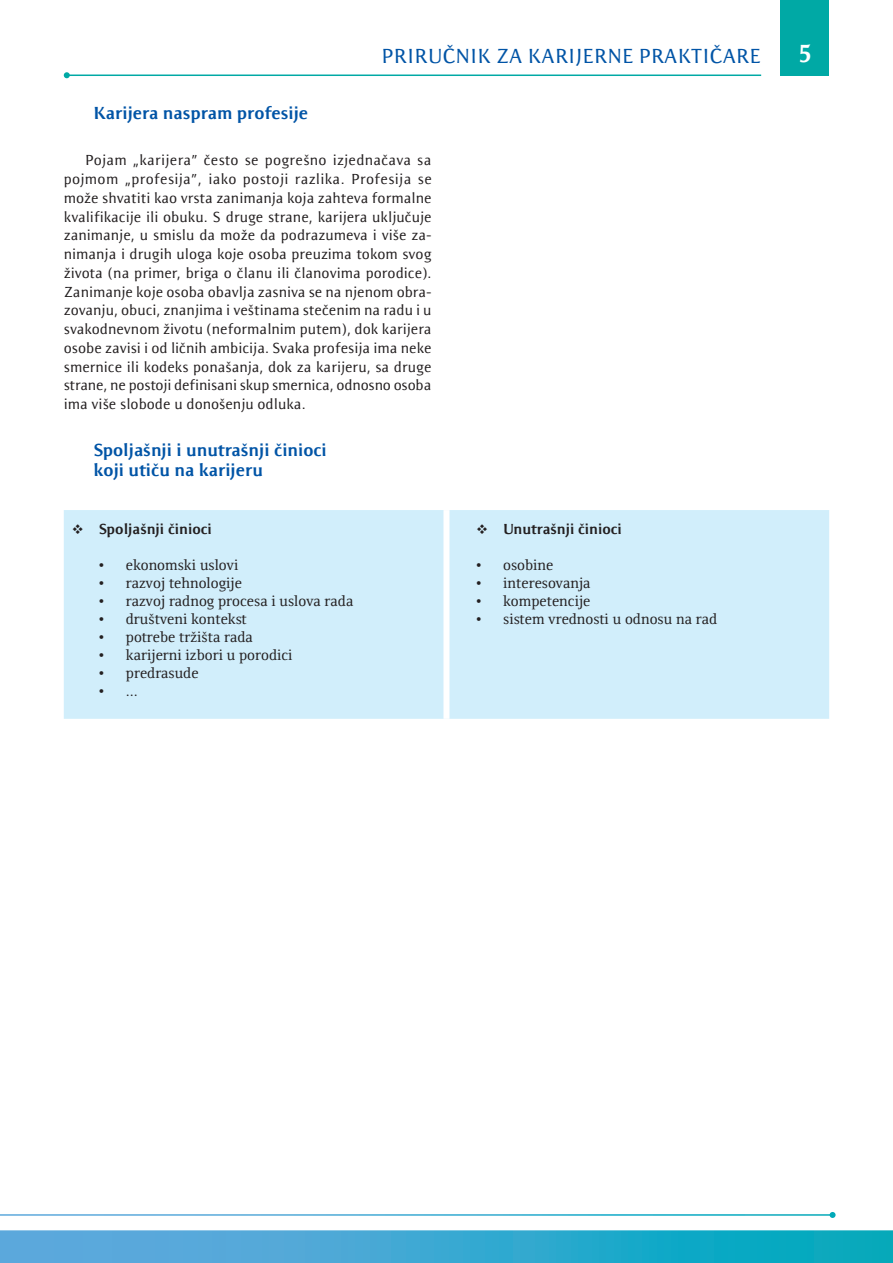
<style>
.page{position:relative;width:893px;height:1263px;background:#fff}
.page>*{position:absolute;margin:0;border:0;box-sizing:border-box;transform-origin:0 0}
.t1{font:700 25.5px "Resavska BG Sans";color:#fff}
.t2{font:21px "Resavska BG Sans";color:#0154a6}
.t3{font:700 18px/19.8px "Resavska BG Sans";color:#0154a6}
.t4{font:15px/18.8px "Resavska BG Sans";color:#231f20;text-align:justify}
.t5{font:15px "Resavska BG";color:#231f20}
.t6{font:700 15px "Resavska BG Sans";color:#231f20}
</style>
<div class="page">
<div style="left:781px;top:0;width:48px;height:75px;background:#00a9a5"></div>
<hr style="left:67px;top:75px;width:694px;height:1px;background:#00a9a5">
<svg style="left:64px;top:72px;width:6px;height:6px"></svg>
<svg style="left:0;top:1230px;width:893px;height:33px;background:#37a9d0"></svg>
<svg style="left:830px;top:1212px;width:6px;height:6px"></svg>
<div style="left:64px;top:510px;width:765px;height:209px;background:#d1eefb"></div>
<div style="left:443px;top:510px;width:6px;height:209px;background:#fff"></div>
<svg style="left:84px;top:534px;width:13px;height:1px"></svg>
<svg style="left:488px;top:534px;width:14px;height:1px"></svg>
<h2 class="t2" style="left:382px;top:44px;width:381px">PRIRUČNIK ZA KARIJERNE PRAKTIČARE</h2>
<h1 class="t1" style="left:798px;top:39px;width:16px">5</h1>
<p class="t3" style="left:94px;top:103px;width:216px">Karijera naspram profesije</p>
<p class="t4" style="left:64px;top:151px;width:370px;text-indent:21px">Pojam „karijera” često se pogrešno izjednačava sa pojmom „profesija”, iako postoji razlika. Profesija se može shvatiti kao vrsta zanimanja koja zahteva formalne kvalifikacije ili obuku. S druge strane, karijera uključuje zanimanje, u smislu da može da podrazumeva i više za&shy;nimanja i drugih uloga koje osoba preuzima tokom svog života (na primer, briga o članu ili članovima porodice).<br>Zanimanje koje osoba obavlja zasniva se na njenom obra&shy;zovanju, obuci, znanjima i veštinama stečenim na radu i u svakodnevnom životu (neformalnim putem), dok karijera osobe zavisi i od ličnih ambicija. Svaka profesija ima neke smernice ili kodeks ponašanja, dok za karijeru, sa druge strane, ne postoji definisani skup smernica, odnosno osoba ima više slobode u donošenju odluka.</p>
<p class="t3" style="left:94px;top:440px;width:235px">Spoljašnji i unutrašnji činioci koji utiču na karijeru</p>
<p class="t6" style="left:72px;top:520px;width:142px">❖ Spoljašnji činioci</p>
<p class="t5" style="left:99px;top:556px;width:141px">• ekonomski uslovi</p>
<p class="t5" style="left:99px;top:574px;width:144px">• razvoj tehnologije</p>
<p class="t5" style="left:99px;top:592px;width:256px">• razvoj radnog procesa i uslova rada</p>
<p class="t5" style="left:99px;top:610px;width:149px">• društveni kontekst</p>
<p class="t5" style="left:99px;top:628px;width:155px">• potrebe tržišta rada</p>
<p class="t5" style="left:99px;top:646px;width:195px">• karijerni izbori u porodici</p>
<p class="t5" style="left:99px;top:664px;width:101px">• predrasude</p>
<p class="t5" style="left:99px;top:682px;width:40px">• ...</p>
<p class="t6" style="left:476px;top:520px;width:147px">❖ Unutrašnji činioci</p>
<p class="t5" style="left:476px;top:556px;width:79px">• osobine</p>
<p class="t5" style="left:476px;top:574px;width:116px">• interesovanja</p>
<p class="t5" style="left:476px;top:592px;width:116px">• kompetencije</p>
<p class="t5" style="left:476px;top:610px;width:242px">• sistem vrednosti u odnosu na rad</p>
</div>
